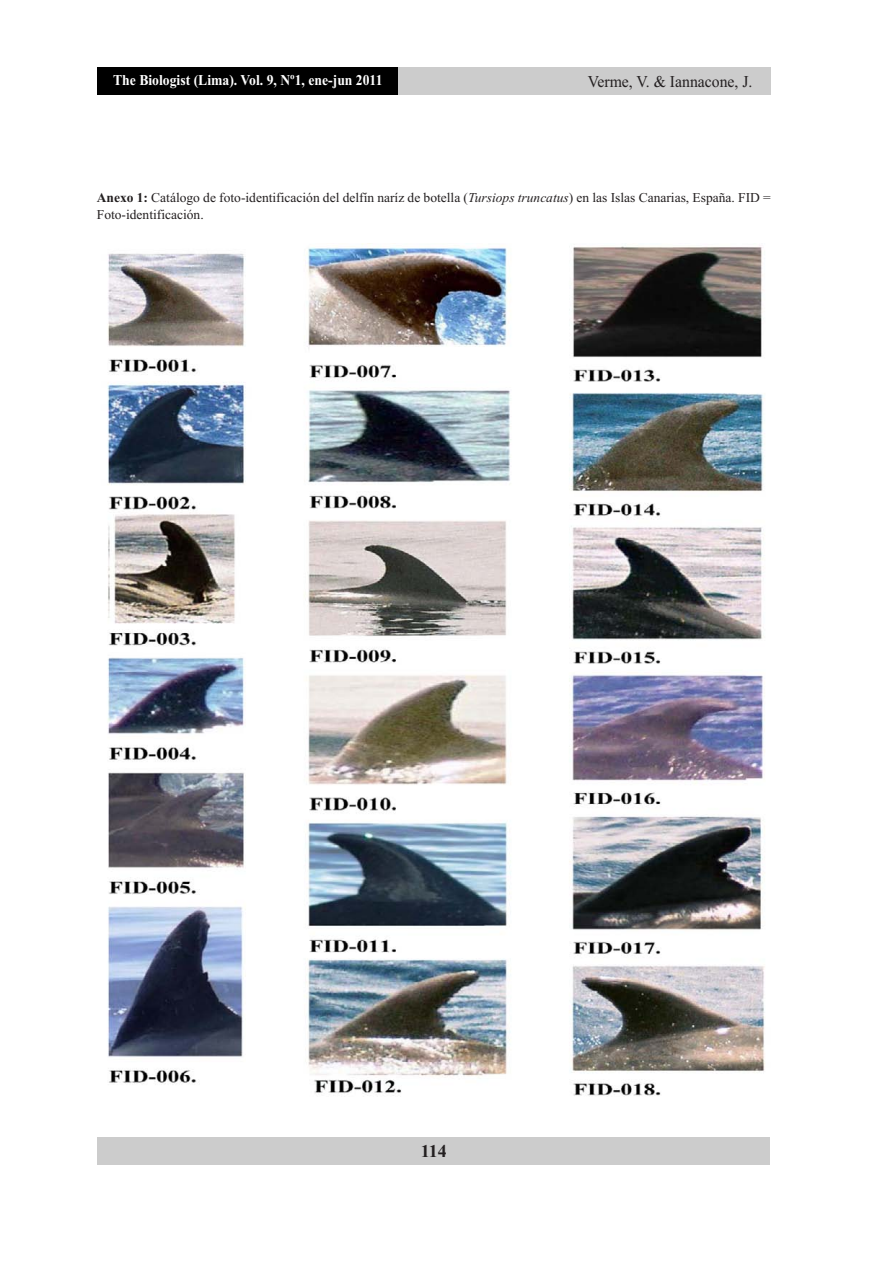
<style>
.page{position:relative;width:893px;height:1263px;background:#fff}
.page>*{position:absolute;margin:0;border:0;box-sizing:border-box;transform-origin:0 0}
.t1{font:700 18px "Times New Roman";color:#231f20}
.t2{font:16.5px "Times New Roman";color:#231f20;scale:.95 1}
.t3{font:700 15px "Times New Roman";color:#fff;scale:.91 1}
.t4{font:13.5px/16.5px "Times New Roman";color:#231f20}
.s1{font-weight:700}
.s2{font-style:italic}
</style>
<div class="page">
<div style="left:97px;top:1137px;width:673px;height:27px;background:#ccc"></div>
<div style="left:97px;top:67px;width:674px;height:28px;background:#ccc"></div>
<div style="left:97px;top:67px;width:301px;height:28px;background:#000"></div>
<img style="left:107px;top:244px;width:658px;height:852px">
<p class="t3" style="left:113px;top:75px;width:298px">The Biologist (Lima). Vol. 9, Nº1, ene-jun 2011</p>
<p class="t2" style="left:588px;top:76px;width:175px">Verme, V. &amp; Iannacone, J.</p>
<p class="t4" style="left:97px;top:191px;width:675px"><span class="s1">Anexo 1:</span> Catálogo de foto-identificación del delfín naríz de botella (<span class="s2">Tursiops truncatus</span>) en las Islas Canarias, España. FID =<br>Foto-identificación.</p>
<h1 class="t1" style="left:421px;top:1144px;width:28px">114</h1>
</div>
